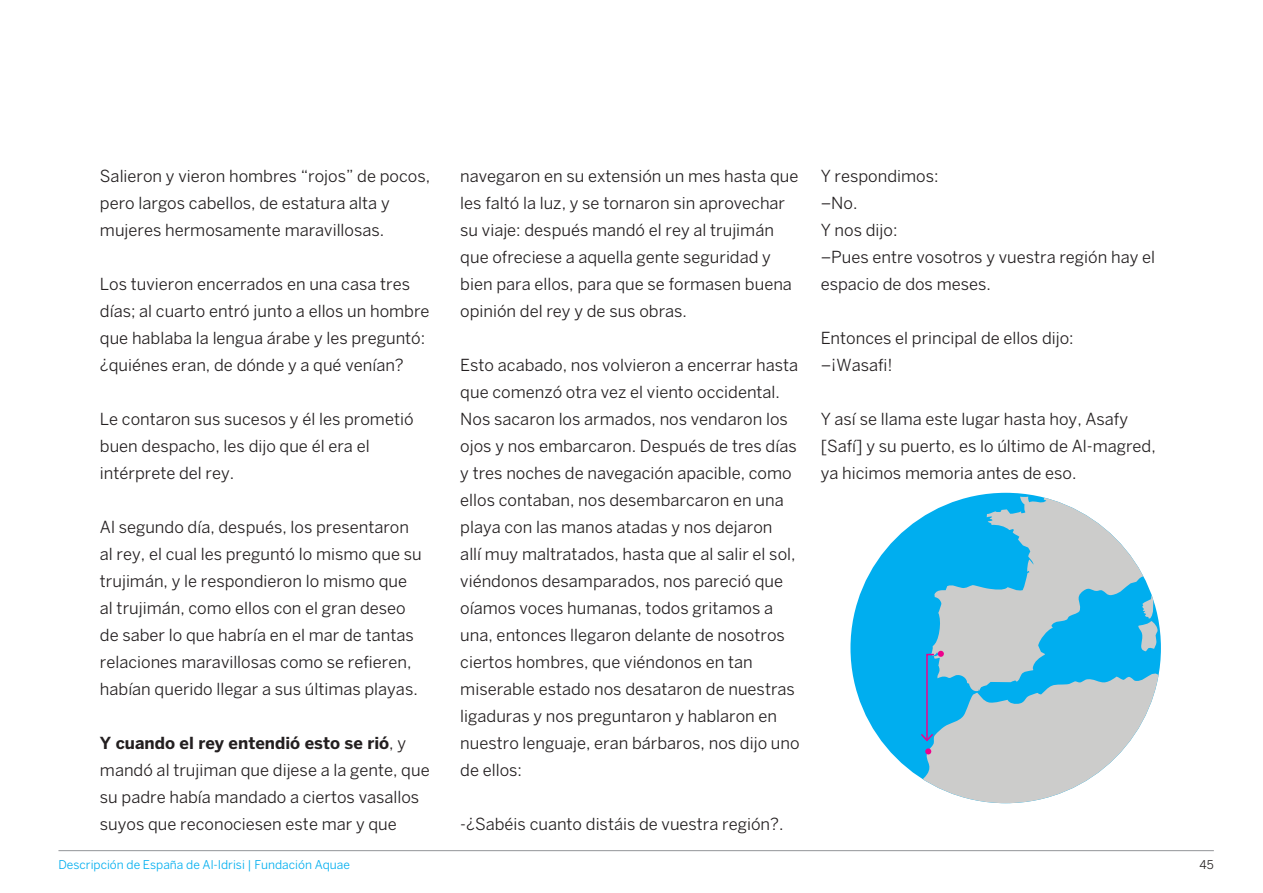
<style>
.page{position:relative;width:1263px;height:893px;background:#fff}
.page>*{position:absolute;margin:0;border:0;box-sizing:border-box;transform-origin:0 0}
.t1{font:16.5px/27px "Benton Sans";color:#231f20}
.t2{font:12px "Benton Sans";color:#00aeef}
.t3{font:12px "Benton Sans";color:#231f20}
.s1{font-weight:700}
</style>
<div class="page">
<hr style="left:58px;top:850px;width:1156px;height:1px;background:#939598">
<svg style="left:850px;top:493px;width:311px;height:310px"></svg>
<svg style="left:919px;top:651px;width:25px;height:103px;background:#33a4e1"></svg>
<p class="t1" style="left:100px;top:163px;width:332px">Salieron y vieron hombres “rojos” de pocos, pero largos cabellos, de estatura alta y mujeres hermosamente maravillosas.</p>
<p class="t1" style="left:100px;top:271px;width:331px">Los tuvieron encerrados en una casa tres días; al cuarto entró junto a ellos un hombre que hablaba la lengua árabe y les preguntó: ¿quiénes eran, de dónde y a qué venían?</p>
<p class="t1" style="left:100px;top:406px;width:315px">Le contaron sus sucesos y él les prometió buen despacho, les dijo que él era el intérprete del rey.</p>
<p class="t1" style="left:100px;top:514px;width:323px">Al segundo día, después, los presentaron al rey, el cual les preguntó lo mismo que su trujimán, y le respondieron lo mismo que al trujimán, como ellos con el gran deseo de saber lo que habría en el mar de tantas relaciones maravillosas como se refieren, habían querido llegar a sus últimas playas.</p>
<p class="t1" style="left:100px;top:730px;width:331px"><span class="s1">Y cuando el rey entendió esto se rió</span>, y mandó al trujiman que dijese a la gente, que su padre había mandado a ciertos vasallos suyos que reconociesen este mar y que</p>
<p class="t1" style="left:460px;top:163px;width:340px">navegaron en su extensión un mes hasta que les faltó la luz, y se tornaron sin aprovechar su viaje: después mandó el rey al trujimán que ofreciese a aquella gente seguridad y bien para ellos, para que se formasen buena opinión del rey y de sus obras.</p>
<p class="t1" style="left:460px;top:351px;width:341px">Esto acabado, nos volvieron a encerrar hasta que comenzó otra vez el viento occidental.<br>Nos sacaron los armados, nos vendaron los ojos y nos embarcaron. Después de tres días y tres noches de navegación apacible, como ellos contaban, nos desembarcaron en una playa con las manos atadas y nos dejaron<br>allí muy maltratados, hasta que al salir el sol, viéndonos desamparados, nos pareció que oíamos voces humanas, todos gritamos a una, entonces llegaron delante de nosotros ciertos hombres, que viéndonos en tan miserable estado nos desataron de nuestras ligaduras y nos preguntaron y hablaron en nuestro lenguaje, eran bárbaros, nos dijo uno de ellos:</p>
<p class="t1" style="left:460px;top:810px;width:325px">-¿Sabéis cuanto distáis de vuestra región?.</p>
<p class="t1" style="left:821px;top:162px;width:336px">Y respondimos:<br>–No.<br>Y nos dijo:<br>–Pues entre vosotros y vuestra región hay el espacio de dos meses.</p>
<p class="t1" style="left:821px;top:324px;width:255px">Entonces el principal de ellos dijo: –¡Wasafi!</p>
<p class="t1" style="left:821px;top:405px;width:337px">Y así se llama este lugar hasta hoy, Asafy [Safí] y su puerto, es lo último de Al-magred, ya hicimos memoria antes de eso.</p>
<p class="t2" style="left:58px;top:857px;width:293px">Descripción de España de Al-Idrisi | Fundación Aquae</p>
<p class="t3" style="left:1199px;top:857px;width:16px">45</p>
</div>
